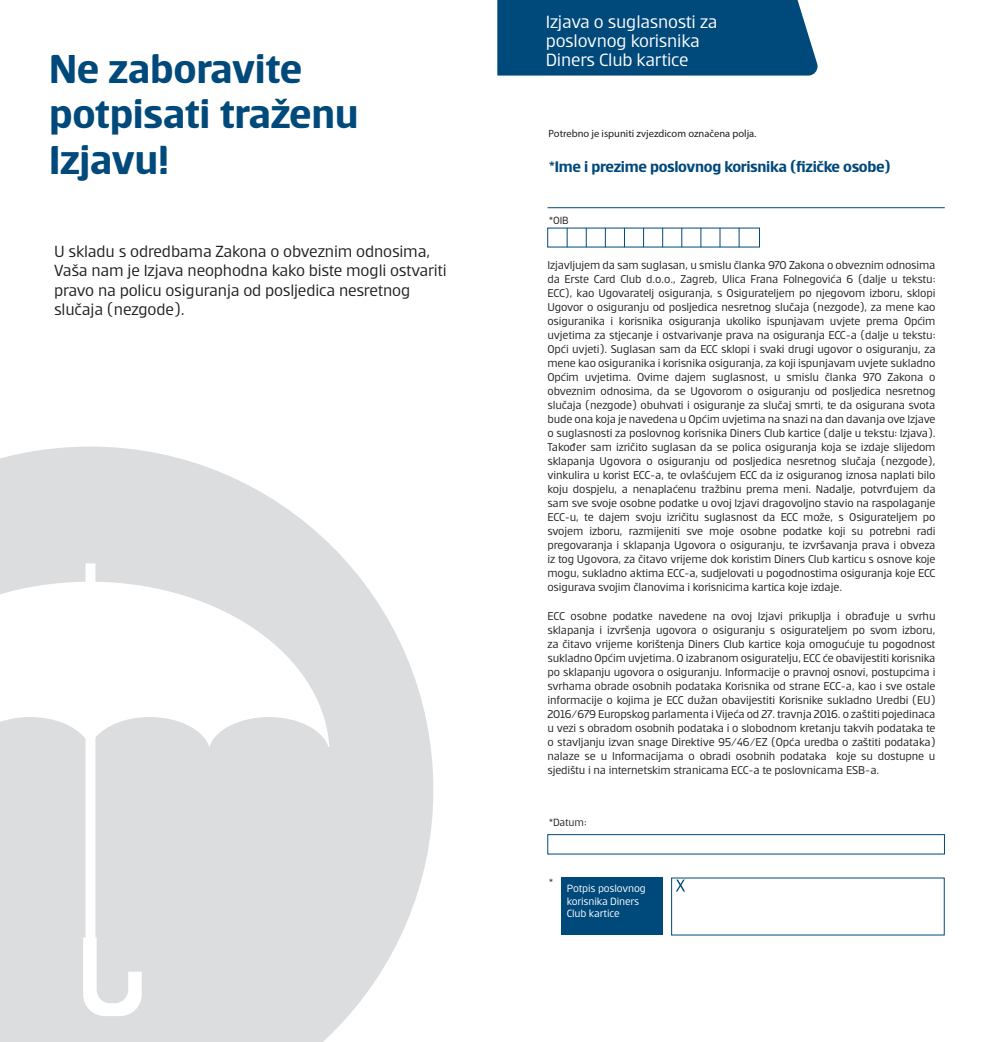
<style>
.page{position:relative;width:993px;height:1042px;background:#fff}
.page>*{position:absolute;margin:0;border:0;box-sizing:border-box;transform-origin:0 0}
.Text_Header{font:700 43.75px "Erste";letter-spacing:-.01em;color:#00497b}
.t1{font:19.25px "Erste";letter-spacing:-.015em;color:#fff}
.t2{font:17.5px/19.2px "Erste";letter-spacing:-.01em;color:#231f20}
.t3{font:700 16.62px "Erste";letter-spacing:-.02em;color:#00497b}
.t4{font:12.25px/14px "Erste";letter-spacing:-.01em;color:#231f20;text-align:justify}
.t5{font:11.38px/12.2px "Erste";letter-spacing:-.015em;color:#fff}
.t6{font:11.38px "Erste";letter-spacing:-.01em;color:#231f20}
.t7{font:10.5px "Myriad Pro";color:#231f20}
</style>
<div class="page">
<svg style="left:0;top:446px;width:433px;height:596px;fill:#dcdddf"></svg>
<svg style="left:0;top:563px;width:329px;height:453px;fill:#dcdddf"></svg>
<div style="left:497px;top:0;width:320px;height:76px;background:#00497b"></div>
<svg style="left:547px;top:834px;width:397px;height:20px"></svg>
<svg style="left:738px;top:228px;width:1px;height:19px"></svg>
<svg style="left:719px;top:228px;width:1px;height:19px"></svg>
<svg style="left:700px;top:228px;width:1px;height:19px"></svg>
<svg style="left:681px;top:228px;width:1px;height:19px"></svg>
<svg style="left:662px;top:228px;width:1px;height:19px"></svg>
<svg style="left:643px;top:228px;width:1px;height:19px"></svg>
<svg style="left:624px;top:228px;width:1px;height:19px"></svg>
<svg style="left:605px;top:228px;width:1px;height:19px"></svg>
<svg style="left:585px;top:228px;width:1px;height:19px"></svg>
<svg style="left:566px;top:228px;width:1px;height:19px"></svg>
<div style="left:560px;top:877px;width:102px;height:57px;background:#00497b"></div>
<svg style="left:676px;top:879px;width:9px;height:12px"></svg>
<hr style="left:547px;top:207px;width:397px;height:1px;background:#00497b">
<p class="Text_Header" style="left:49px;top:46px;width:254px">Ne zaboravite</p>
<p class="Text_Header" style="left:49px;top:92px;width:311px">potpisati traženu</p>
<p class="Text_Header" style="left:49px;top:137px;width:121px">Izjavu!</p>
<p class="t2" style="left:54px;top:241px;width:394px">U skladu s odredbama Zakona o obveznim odnosima, Vaša nam je Izjava neophodna kako biste mogli ostvariti pravo na policu osiguranja od posljedica nesretnog slučaja (nezgode).</p>
<p class="t1" style="left:545px;top:12px;width:173px">Izjava o suglasnosti za</p>
<p class="t1" style="left:545px;top:31px;width:155px">poslovnog korisnika</p>
<p class="t1" style="left:545px;top:50px;width:144px">Diners Club kartice</p>
<p class="t7" style="left:548px;top:127px;width:209px">Potrebno je ispuniti zvjezdicom označena polja.</p>
<p class="t3" style="left:549px;top:158px;width:343px">*Ime i prezime poslovnog korisnika (fizičke osobe)</p>
<p class="t6" style="left:549px;top:215px;width:21px">*OIB</p>
<p class="t4" style="left:547px;top:257px;width:389px">Izjavljujem da sam suglasan, u smislu članka 970 Zakona o obveznim odnosima da Erste Card Club d.o.o., Zagreb, Ulica Frana Folnegovića 6 (dalje u tekstu:<br>ECC), kao Ugovaratelj osiguranja, s Osigurateljem po njegovom izboru, sklopi Ugovor o osiguranju od posljedica nesretnog slučaja (nezgode), za mene kao osiguranika i korisnika osiguranja ukoliko ispunjavam uvjete prema Općim uvjetima za stjecanje i ostvarivanje prava na osiguranja ECC-a (dalje u tekstu:<br>Opći uvjeti). Suglasan sam da ECC sklopi i svaki drugi ugovor o osiguranju, za mene kao osiguranika i korisnika osiguranja, za koji ispunjavam uvjete sukladno Općim uvjetima. Ovime dajem suglasnost, u smislu članka 970 Zakona o obveznim odnosima, da se Ugovorom o osiguranju od posljedica nesretnog slučaja (nezgode) obuhvati i osiguranje za slučaj smrti, te da osigurana svota bude ona koja je navedena u Općim uvjetima na snazi na dan davanja ove Izjave o suglasnosti za poslovnog korisnika Diners Club kartice (dalje u tekstu: Izjava).<br>Također sam izričito suglasan da se polica osiguranja koja se izdaje slijedom sklapanja Ugovora o osiguranju od posljedica nesretnog slučaja (nezgode), vinkulira u korist ECC-a, te ovlašćujem ECC da iz osiguranog iznosa naplati bilo koju dospjelu, a nenaplaćenu tražbinu prema meni. Nadalje, potvrđujem da sam sve svoje osobne podatke u ovoj Izjavi dragovoljno stavio na raspolaganje ECC-u, te dajem svoju izričitu suglasnost da ECC može, s Osigurateljem po svojem izboru, razmijeniti sve moje osobne podatke koji su potrebni radi pregovaranja i sklapanja Ugovora o osiguranju, te izvršavanja prava i obveza iz tog Ugovora, za čitavo vrijeme dok koristim Diners Club karticu s osnove koje mogu, sukladno aktima ECC-a, sudjelovati u pogodnostima osiguranja koje ECC osigurava svojim članovima i korisnicima kartica koje izdaje.</p>
<p class="t4" style="left:547px;top:608px;width:389px">ECC osobne podatke navedene na ovoj Izjavi prikuplja i obrađuje u svrhu sklapanja i izvršenja ugovora o osiguranju s osigurateljem po svom izboru, za čitavo vrijeme korištenja Diners Club kartice koja omogućuje tu pogodnost sukladno Općim uvjetima. O izabranom osiguratelju, ECC će obavijestiti korisnika po sklapanju ugovora o osiguranju. Informacije o pravnoj osnovi, postupcima i svrhama obrade osobnih podataka Korisnika od strane ECC-a, kao i sve ostale informacije o kojima je ECC dužan obavijestiti Korisnike sukladno Uredbi (EU)<br>2016/679 Europskog parlamenta i Vijeća od 27. travnja 2016. o zaštiti pojedinaca u vezi s obradom osobnih podataka i o slobodnom kretanju takvih podataka te o stavljanju izvan snage Direktive 95/46/EZ (Opća uredba o zaštiti podataka) nalaze se u Informacijama o obradi osobnih podataka koje su dostupne u sjedištu i na internetskim stranicama ECC-a te poslovnicama ESB-a.</p>
<p class="t6" style="left:549px;top:817px;width:39px">*Datum:</p>
<p class="t6" style="left:549px;top:876px;width:5px">*</p>
<p class="t5" style="left:566px;top:882px;width:80px">Potpis poslovnog korisnika Diners<br>Club kartice</p>
</div>
